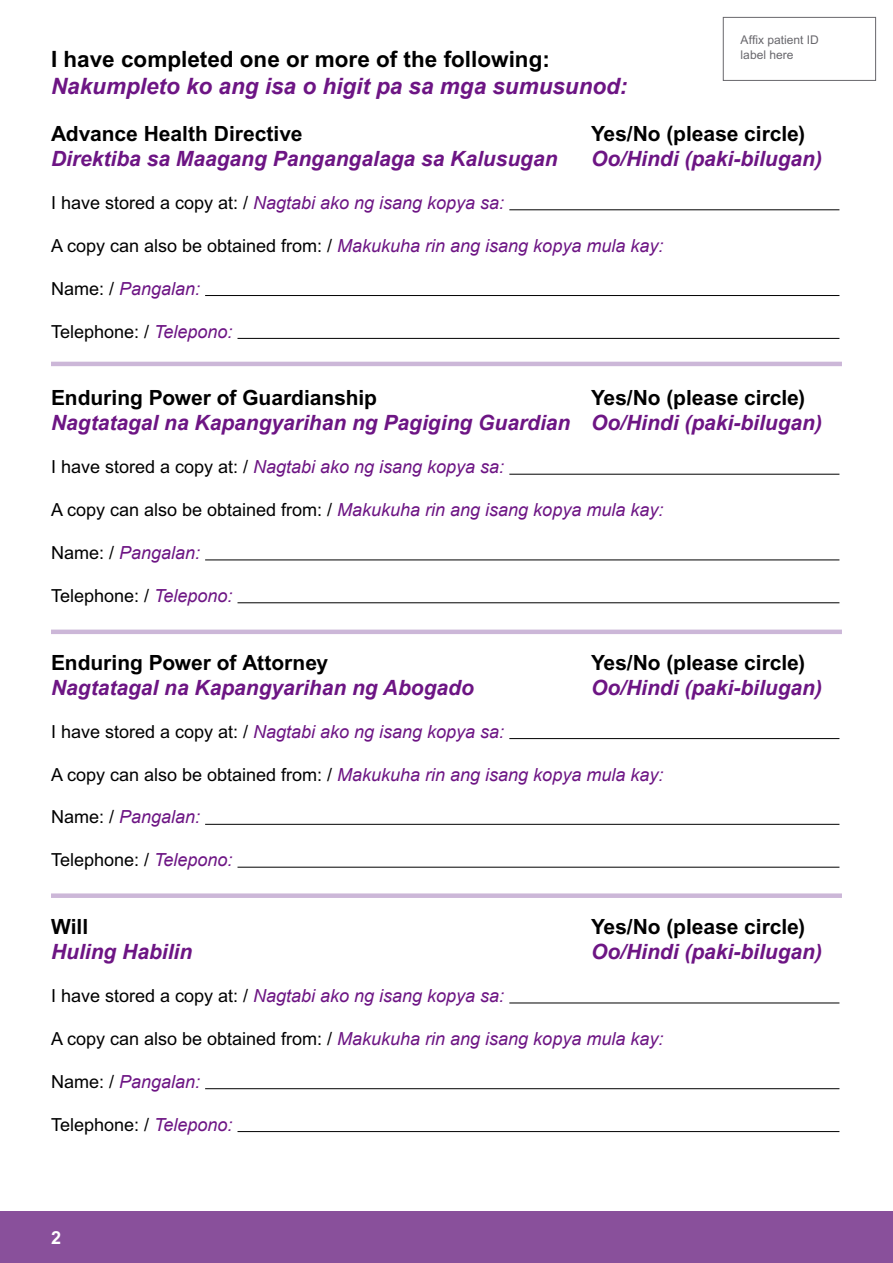
<style>
.page{position:relative;width:893px;height:1263px;background:#fff}
.page>*{position:absolute;margin:0;border:0;box-sizing:border-box;transform-origin:0 0}
.t1{font:italic 700 22.5px "Arial";color:#6d1584}
.t2{font:700 22.5px "Arial MT Std";color:#000}
.t3{font:italic 700 21px "Arial";color:#6d1584}
.t4{font:700 21px "Arial MT Std";color:#000}
.t5{font:italic 18px "Arial";color:#6d1584}
.t6{font:18px "Arial MT Std";color:#000}
.t7{font:700 18px "Arial MT Std";color:#fff}
.t8{font:12px/15px "Arial MT Std";color:#68676c}
.s1{font-family:"Arial MT Std";font-style:normal;color:#000}
.s2{font-family:"Arial";font-style:italic;color:#6d1584}
</style>
<div class="page">
<div style="left:0;top:1212px;width:893px;height:51px;background:#89509b"></div>
<hr style="left:509px;top:210px;width:330px;height:1px;background:#000">
<hr style="left:205px;top:295px;width:634px;height:1px;background:#000">
<hr style="left:237px;top:338px;width:602px;height:1px;background:#000">
<hr style="left:509px;top:474px;width:330px;height:1px;background:#000">
<hr style="left:205px;top:560px;width:634px;height:1px;background:#000">
<hr style="left:237px;top:602px;width:602px;height:1px;background:#000">
<hr style="left:509px;top:738px;width:330px;height:1px;background:#000">
<hr style="left:205px;top:824px;width:634px;height:1px;background:#000">
<hr style="left:237px;top:867px;width:602px;height:1px;background:#000">
<hr style="left:509px;top:1003px;width:330px;height:1px;background:#000">
<hr style="left:205px;top:1088px;width:634px;height:1px;background:#000">
<hr style="left:237px;top:1131px;width:602px;height:1px;background:#000">
<hr style="left:51px;top:362px;width:791px;height:4px;background:#ccb7d8">
<hr style="left:51px;top:630px;width:791px;height:4px;background:#ccb7d8">
<div style="left:51px;top:893px;width:791px;height:5px;background:#ccb7d8"></div>
<div style="left:723px;top:17px;width:153px;height:64px;border:1px solid #68676c"></div>
<p class="t8" style="left:741px;top:32px;width:80px">Affix patient ID label here</p>
<p class="t2" style="left:51px;top:46px;width:500px">I have completed one or more of the following:</p>
<p class="t1" style="left:51px;top:71px;width:578px">Nakumpleto ko ang isa o higit pa sa mga sumusunod:</p>
<p class="t4" style="left:51px;top:121px;width:253px">Advance Health Directive</p>
<p class="t4" style="left:591px;top:121px;width:216px">Yes/No (please circle)</p>
<p class="t3" style="left:51px;top:145px;width:508px">Direktiba sa Maagang Pangangalaga sa Kalusugan</p>
<p class="t3" style="left:591px;top:145px;width:233px">Oo/Hindi (paki-bilugan)</p>
<p class="t5" style="left:51px;top:191px;width:455px"><span class="s1">I have stored a copy at: /</span> Nagtabi ako ng isang kopya sa:</p>
<p class="t5" style="left:51px;top:234px;width:614px"><span class="s1">A copy can also be obtained from: /</span> Makukuha rin ang isang kopya mula kay:</p>
<p class="t5" style="left:51px;top:277px;width:151px"><span class="s1">Name: /</span> Pangalan:</p>
<p class="t6" style="left:51px;top:321px;width:183px">Telephone: / <span class="s2">Telepono:</span></p>
<p class="t4" style="left:51px;top:385px;width:328px">Enduring Power of Guardianship</p>
<p class="t4" style="left:591px;top:385px;width:216px">Yes/No (please circle)</p>
<p class="t3" style="left:51px;top:409px;width:773px">Nagtatagal na Kapangyarihan ng Pagiging Guardian Oo/Hindi (paki-bilugan)</p>
<p class="t5" style="left:51px;top:455px;width:455px"><span class="s1">I have stored a copy at: /</span> Nagtabi ako ng isang kopya sa:</p>
<p class="t5" style="left:51px;top:498px;width:614px"><span class="s1">A copy can also be obtained from: /</span> Makukuha rin ang isang kopya mula kay:</p>
<p class="t5" style="left:51px;top:541px;width:151px"><span class="s1">Name: /</span> Pangalan:</p>
<p class="t6" style="left:51px;top:585px;width:183px">Telephone: / <span class="s2">Telepono:</span></p>
<p class="t4" style="left:51px;top:650px;width:279px">Enduring Power of Attorney</p>
<p class="t4" style="left:591px;top:650px;width:216px">Yes/No (please circle)</p>
<p class="t3" style="left:51px;top:673px;width:424px">Nagtatagal na Kapangyarihan ng Abogado</p>
<p class="t3" style="left:591px;top:673px;width:233px">Oo/Hindi (paki-bilugan)</p>
<p class="t5" style="left:51px;top:720px;width:455px"><span class="s1">I have stored a copy at: /</span> Nagtabi ako ng isang kopya sa:</p>
<p class="t5" style="left:51px;top:762px;width:614px"><span class="s1">A copy can also be obtained from: /</span> Makukuha rin ang isang kopya mula kay:</p>
<p class="t5" style="left:51px;top:805px;width:151px"><span class="s1">Name: /</span> Pangalan:</p>
<p class="t6" style="left:51px;top:850px;width:183px">Telephone: / <span class="s2">Telepono:</span></p>
<p class="t4" style="left:51px;top:914px;width:39px">Will</p>
<p class="t4" style="left:591px;top:914px;width:216px">Yes/No (please circle)</p>
<p class="t3" style="left:51px;top:938px;width:143px">Huling Habilin</p>
<p class="t3" style="left:591px;top:938px;width:232px">Oo/Hindi (paki-bilugan)</p>
<p class="t5" style="left:51px;top:984px;width:455px"><span class="s1">I have stored a copy at: /</span> Nagtabi ako ng isang kopya sa:</p>
<p class="t5" style="left:51px;top:1027px;width:614px"><span class="s1">A copy can also be obtained from: /</span> Makukuha rin ang isang kopya mula kay:</p>
<p class="t5" style="left:51px;top:1070px;width:151px"><span class="s1">Name: /</span> Pangalan:</p>
<p class="t6" style="left:51px;top:1114px;width:183px">Telephone: / <span class="s2">Telepono:</span></p>
<p class="t7" style="left:51px;top:1227px;width:12px">2</p>
</div>
